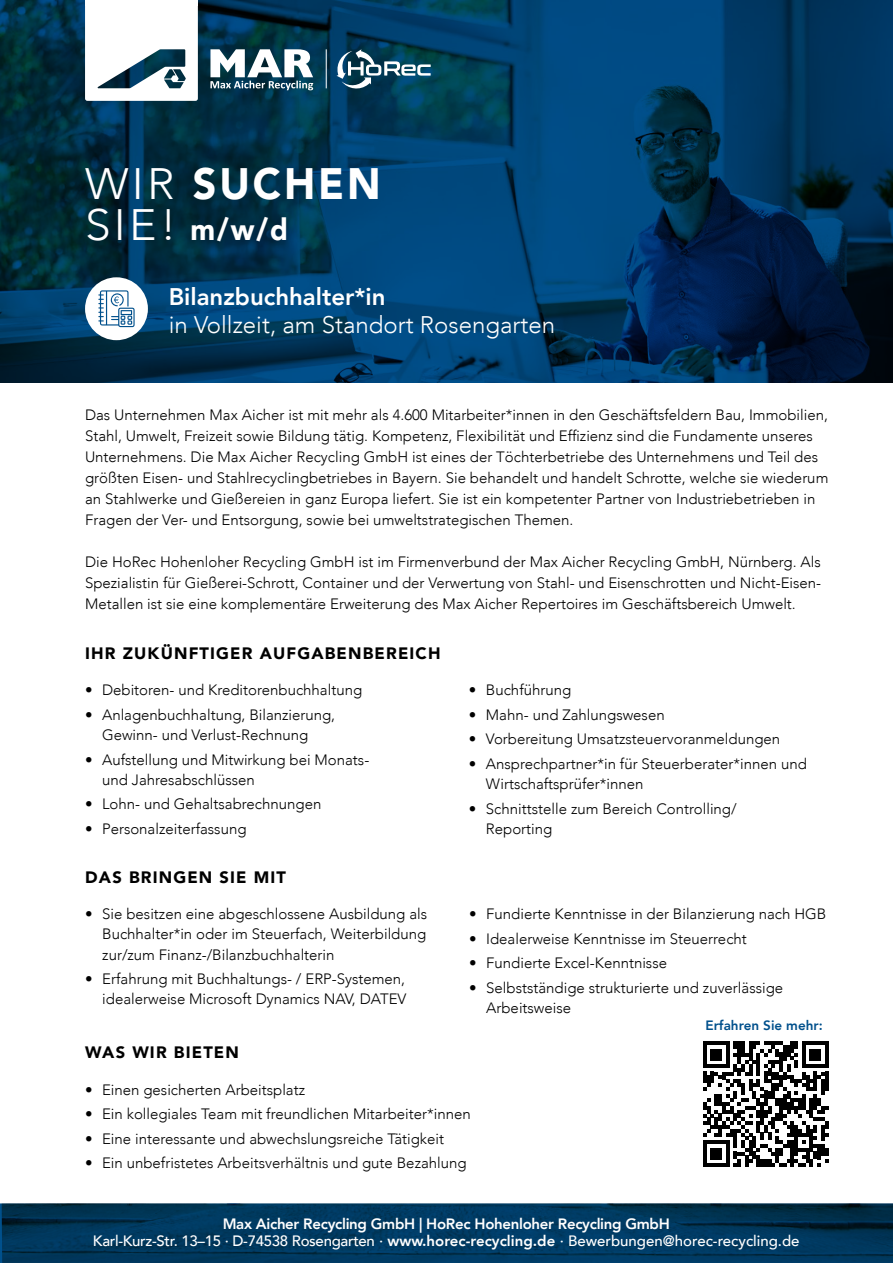
<style>
.page{position:relative;width:893px;height:1263px;background:#fff}
.page>*{position:absolute;margin:0;border:0;box-sizing:border-box;transform-origin:0 0}
.t1{font:900 43.95px "Avenir LT";letter-spacing:.07em;color:#fff;scale:.94 1}
.t2{font:900 30.3px "Avenir LT";color:#fff;scale:.94 1}
.t3{font:300 24px "Avenir LT";color:#fff}
.t4{font:800 24px "Avenir LT";color:#fff}
.t5{font:900 16.5px "Avenir LT";letter-spacing:.07em;color:#000}
.t6{font:300 15px/20.2px "Avenir";color:#000}
.t7{font:300 15px/21px "Avenir LT";color:#000}
.t8{font:800 15px/16.5px "Avenir LT";letter-spacing:-.02em;color:#fff;text-align:center}
.t9{font:800 13.5px "Avenir LT";color:#00508c}
.s1{font-weight:300}
.s2{font-weight:300;font-size:43.95px}
.s3{font-weight:500}
</style>
<div class="page">
<img style="left:2px;top:1203px;width:891px;height:60px">
<img style="left:0;top:0;width:893px;height:383px">
<svg style="left:85px;top:0;width:113px;height:101px"></svg>
<svg style="left:210px;top:49px;width:103px;height:41px"></svg>
<hr style="left:326px;top:49px;width:1px;height:39px;background:#fff">
<svg style="left:336px;top:49px;width:95px;height:42px"></svg>
<div style="left:85px;top:277px;width:63px;height:63px;background:#fff;border-radius:50%"></div>
<svg style="left:703px;top:1041px;width:125px;height:126px"></svg>
<svg style="left:98px;top:290px;width:37px;height:37px"></svg>
<h1 class="t1" style="left:85px;top:157px;width:316px"><span class="s1">WIR</span> SUCHEN</h1>
<h2 class="t2" style="left:85px;top:211px;width:217px"><span class="s2">SIE!</span> m/w/d</h2>
<h3 class="t4" style="left:169px;top:283px;width:218px">Bilanzbuchhalter*in</h3>
<h3 class="t3" style="left:169px;top:310px;width:388px">in Vollzeit, am Standort Rosengarten</h3>
<p class="t7" style="left:85px;top:405px;width:745px">Das Unternehmen Max Aicher ist mit mehr als 4.600 Mitarbeiter*innen in den Geschäftsfeldern Bau, Immobilien, Stahl, Umwelt, Freizeit sowie Bildung tätig. Kompetenz, Flexibilität und Effizienz sind die Fundamente unseres Unternehmens. Die Max Aicher Recycling GmbH ist eines der Töchterbetriebe des Unternehmens und Teil des größten Eisen- und Stahlrecyclingbetriebes in Bayern. Sie behandelt und handelt Schrotte, welche sie wiederum an Stahlwerke und Gießereien in ganz Europa liefert. Sie ist ein kompetenter Partner von Industriebetrieben in Fragen der Ver- und Entsorgung, sowie bei umweltstrategischen Themen.</p>
<p class="t7" style="left:85px;top:552px;width:738px;text-align:justify">Die HoRec Hohenloher Recycling GmbH ist im Firmenverbund der Max Aicher Recycling GmbH, Nürnberg. Als Spezialistin für Gießerei-Schrott, Container und der Verwertung von Stahl- und Eisenschrotten und Nicht-Eisen-Metallen ist sie eine komplementäre Erweiterung des Max Aicher Repertoires im Geschäftsbereich Umwelt.</p>
<p class="t5" style="left:85px;top:643px;width:357px">IHR ZUKÜNFTIGER AUFGABENBEREICH</p>
<p class="t6" style="left:85px;top:680px;width:279px">• Debitoren- und Kreditorenbuchhaltung</p>
<p class="t6" style="left:102px;top:704px;width:235px;text-indent:-17px">• Anlagenbuchhaltung, Bilanzierung,<br>Gewinn- und Verlust-Rechnung</p>
<p class="t6" style="left:102px;top:749px;width:269px;text-indent:-17px">• Aufstellung und Mitwirkung bei Monats&shy;und Jahresabschlüssen</p>
<p class="t6" style="left:85px;top:794px;width:238px">• Lohn- und Gehaltsabrechnungen</p>
<p class="t6" style="left:85px;top:818px;width:163px">• Personalzeiterfassung</p>
<p class="t5" style="left:85px;top:867px;width:202px">DAS BRINGEN SIE MIT</p>
<p class="t6" style="left:102px;top:904px;width:326px;text-align:justify;text-indent:-17px">• Sie besitzen eine abgeschlossene Ausbildung als Buchhalter*in oder im Steuerfach, Weiterbildung zur/zum Finanz-/Bilanzbuchhalterin</p>
<p class="t6" style="left:85px;top:969px;width:323px;text-align:right">• Erfahrung mit Buchhaltungs- / ERP-Systemen, idealerweise Microsoft Dynamics NAV, DATEV</p>
<p class="t5" style="left:85px;top:1043px;width:155px">WAS WIR BIETEN</p>
<p class="t6" style="left:469px;top:680px;width:104px">• Buchführung</p>
<p class="t6" style="left:469px;top:704px;width:197px">• Mahn- und Zahlungswesen</p>
<p class="t6" style="left:469px;top:729px;width:313px">• Vorbereitung Umsatzsteuervoranmeldungen</p>
<p class="t6" style="left:486px;top:753px;width:322px;text-indent:-17px">• Ansprechpartner*in für Steuerberater*innen und<br>Wirtschaftsprüfer*innen</p>
<p class="t6" style="left:486px;top:798px;width:252px;text-indent:-17px">• Schnittstelle zum Bereich Controlling/<br>Reporting</p>
<p class="t6" style="left:469px;top:904px;width:359px">• Fundierte Kenntnisse in der Bilanzierung nach HGB</p>
<p class="t6" style="left:469px;top:928px;width:279px">• Idealerweise Kenntnisse im Steuerrecht</p>
<p class="t6" style="left:469px;top:953px;width:199px">• Fundierte Excel-Kenntnisse</p>
<p class="t6" style="left:486px;top:977px;width:298px;text-indent:-17px">• Selbstständige strukturierte und zuverlässige<br>Arbeitsweise</p>
<p class="t9" style="left:705px;top:1017px;width:119px">Erfahren Sie mehr:</p>
<p class="t6" style="left:85px;top:1079px;width:222px">• Einen gesicherten Arbeitsplatz</p>
<p class="t6" style="left:85px;top:1104px;width:387px">• Ein kollegiales Team mit freundlichen Mitarbeiter*innen</p>
<p class="t6" style="left:85px;top:1128px;width:361px">• Eine interessante und abwechslungsreiche Tätigkeit</p>
<p class="t6" style="left:85px;top:1153px;width:383px">• Ein unbefristetes Arbeitsverhältnis und gute Bezahlung</p>
<p class="t8" style="left:93px;top:1216px;width:708px">Max Aicher Recycling GmbH | HoRec Hohenloher Recycling GmbH<br><span class="s3">Karl-Kurz-Str. 13–15 · D-74538 Rosengarten ·</span> www.horec-recycling.de <span class="s3">· Bewerbungen@horec-recycling.de</span></p>
</div>
